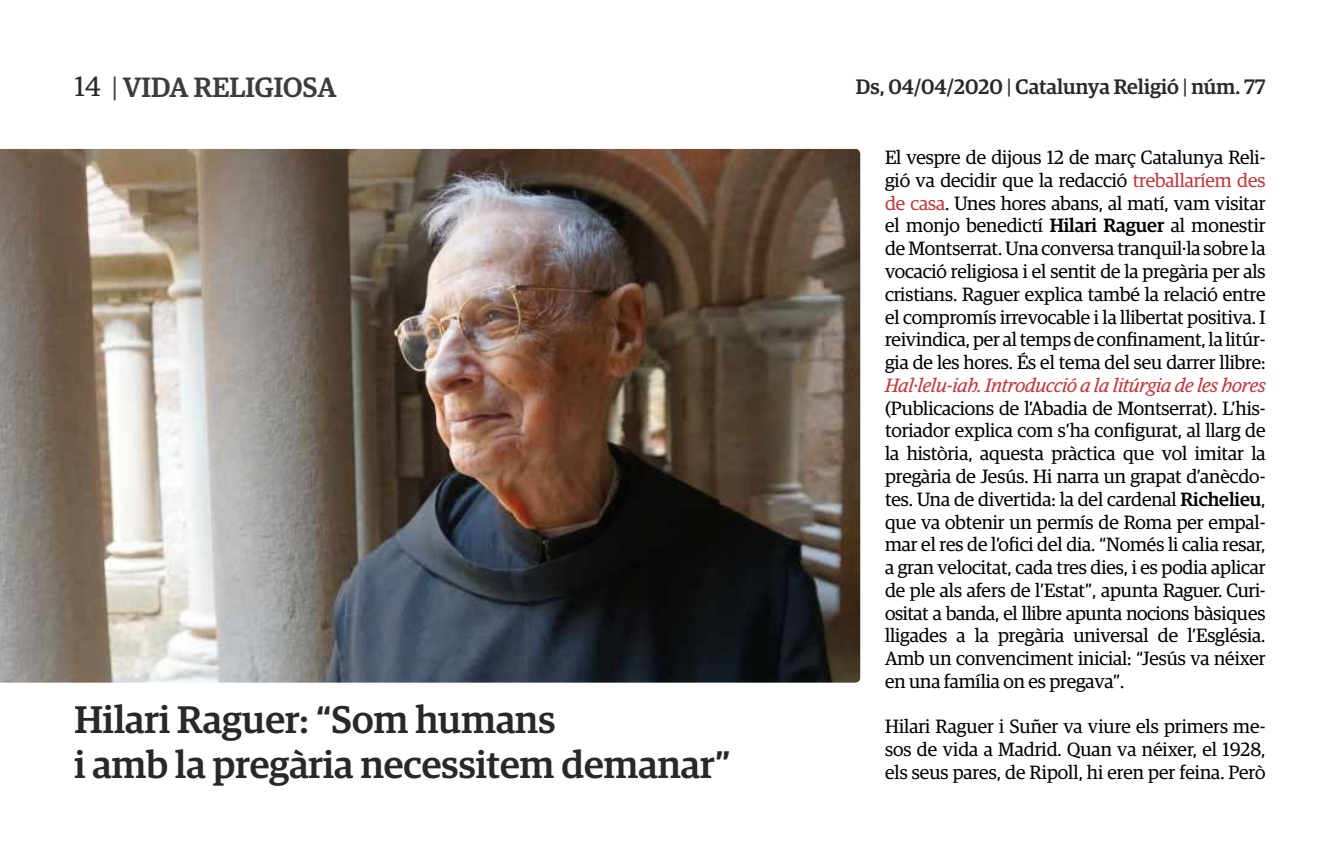
<style>
.page{position:relative;width:1340px;height:844px;background:#fff}
.page>*{position:absolute;margin:0;border:0;box-sizing:border-box;transform-origin:0 0}
.t1{font:500 38.5px/45.5px "Guardian Egyp";color:#282827}
.t2{font:500 28px "Guardian Egyp";color:#3c3c3b}
.t3{font:500 21px "Guardian Egyp";color:#282827}
.t4{font:19.25px/22.8px "Guardian Egyp";letter-spacing:-.005em;color:#000;text-align:justify}
.t5{font:italic 19.25px "Guardian Egyp";letter-spacing:-.005em;color:#c1373c}
.s1{font-weight:400;color:#282827}
.s2{font-weight:400}
.s3{color:#3c3c3b}
.s4{color:#c1373c}
.s5{font-weight:500}
</style>
<div class="page">
<img style="left:0;top:149px;width:860px;height:533px">
<h2 class="t2" style="left:74px;top:67px;width:263px"><span class="s1">14</span> <span class="s2">|</span> VIDA RELIGIOSA</h2>
<p class="t3" style="left:855px;top:71px;width:411px">Ds, 04/04/2020 <span class="s3">|</span> Catalunya Religió <span class="s3">|</span> núm. 77</p>
<h1 class="t1" style="left:74px;top:693px;width:658px">Hilari Raguer: “Som humans<br>i amb la pregària necessitem demanar”</h1>
<p class="t4" style="left:885px;top:145px;width:382px">El vespre de dijous 12 de març Catalunya Reli&shy;gió va decidir que la redacció <span class="s4">treballaríem des de casa</span>. Unes hores abans, al matí, vam visitar el monjo benedictí <span class="s5">Hilari Raguer</span> al monestir de Montserrat. Una conversa tranquil·la sobre la vocació religiosa i el sentit de la pregària per als cristians. Raguer explica també la relació entre el compromís irrevocable i la llibertat positiva. I reivindica, per al temps de confinament, la litúr&shy;gia de les hores. És el tema del seu darrer llibre:</p>
<p class="t5" style="left:885px;top:372px;width:382px">Hal·lelu-iah. Introducció a la litúrgia de les hores</p>
<p class="t4" style="left:885px;top:395px;width:382px">(Publicacions de l’Abadia de Montserrat). L’his&shy;toriador explica com s’ha configurat, al llarg de la història, aquesta pràctica que vol imitar la pregària de Jesús. Hi narra un grapat d’anècdo&shy;tes. Una de divertida: la del cardenal <span class="s5">Richelieu</span>, que va obtenir un permís de Roma per empal&shy;mar el res de l’ofici del dia. “Només li calia resar, a gran velocitat, cada tres dies, i es podia aplicar de ple als afers de l’Estat”, apunta Raguer. Curi&shy;ositat a banda, el llibre apunta nocions bàsiques lligades a la pregària universal de l’Església.<br>Amb un convenciment inicial: “Jesús va néixer en una família on es pregava”.</p>
<p class="t4" style="left:885px;top:714px;width:382px">Hilari Raguer i Suñer va viure els primers me&shy;sos de vida a Madrid. Quan va néixer, el 1928, els seus pares, de Ripoll, hi eren per feina. Però</p>
</div>
